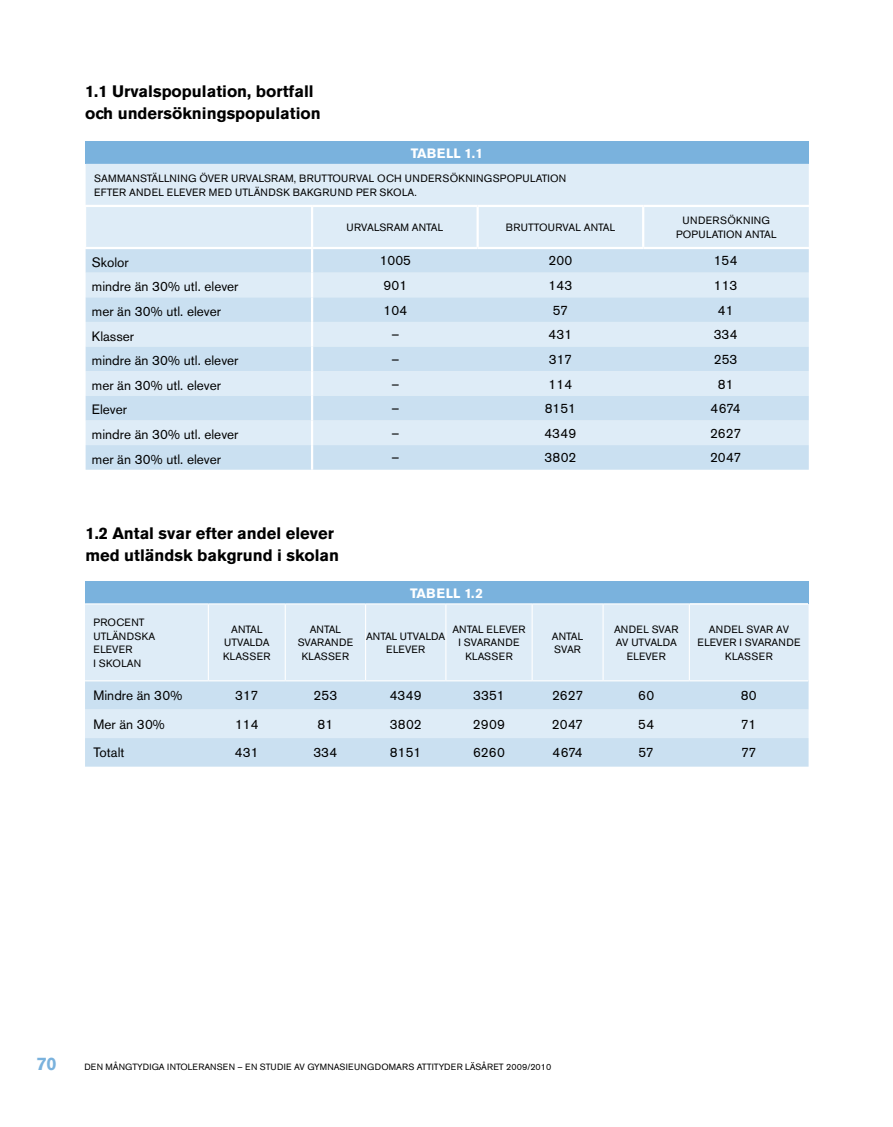
<style>
.page{position:relative;width:893px;height:1127px;background:#fff}
.page>*{position:absolute;margin:0;border:0;box-sizing:border-box;transform-origin:0 0}
.t1{font:700 18px "Akzidenz Grotesk BE";color:#7ab2dd}
.t2{font:700 16.5px/21.9px "Akzidenz Grotesk BE";color:#000}
.t3{font:13.5px "Akzidenz Grotesk BE";color:#000}
.t4{font:700 13.5px "Akzidenz Grotesk BE";color:#fff}
.t5{font:10.5px/13.5px "Akzidenz Grotesk BE";letter-spacing:.005em;color:#000;text-align:center}
.t6{font:10.5px/13.5px "Akzidenz Grotesk BE";letter-spacing:.025em;color:#000}
.t7{font:9px "Akzidenz Grotesk BE";color:#000}
</style>
<div class="page">
<div style="left:86px;top:142px;width:723px;height:22px;background:#7ab2dd"></div>
<div style="left:86px;top:164px;width:723px;height:83px;background:#deecf7"></div>
<svg style="left:86px;top:249px;width:723px;height:221px;background:#d3e5f3"></svg>
<hr style="left:85px;top:205px;width:227px;height:2px;background:#fff">
<hr style="left:312px;top:205px;width:166px;height:2px;background:#fff">
<hr style="left:311px;top:207px;width:2px;height:40px;background:#fff">
<hr style="left:478px;top:205px;width:165px;height:2px;background:#fff">
<hr style="left:476px;top:207px;width:3px;height:40px;background:#fff">
<hr style="left:643px;top:205px;width:166px;height:2px;background:#fff">
<hr style="left:642px;top:207px;width:2px;height:40px;background:#fff">
<hr style="left:311px;top:249px;width:2px;height:24px;background:#fff">
<hr style="left:311px;top:273px;width:2px;height:24px;background:#fff">
<hr style="left:311px;top:297px;width:2px;height:25px;background:#fff">
<hr style="left:311px;top:322px;width:2px;height:24px;background:#fff">
<hr style="left:311px;top:346px;width:2px;height:25px;background:#fff">
<hr style="left:311px;top:371px;width:2px;height:25px;background:#fff">
<hr style="left:311px;top:396px;width:2px;height:24px;background:#fff">
<hr style="left:311px;top:420px;width:2px;height:25px;background:#fff">
<hr style="left:311px;top:445px;width:2px;height:25px;background:#fff">
<div style="left:85px;top:582px;width:724px;height:22px;background:#7ab2dd"></div>
<div style="left:85px;top:604px;width:724px;height:77px;background:#deecf7"></div>
<svg style="left:85px;top:681px;width:724px;height:86px;background:#d1e4f3"></svg>
<hr style="left:85px;top:603px;width:123px;height:1px;background:#fff">
<hr style="left:208px;top:603px;width:77px;height:1px;background:#fff">
<hr style="left:208px;top:604px;width:1px;height:76px;background:#fff">
<hr style="left:285px;top:603px;width:81px;height:1px;background:#fff">
<hr style="left:285px;top:604px;width:1px;height:76px;background:#fff">
<hr style="left:366px;top:603px;width:80px;height:1px;background:#fff">
<hr style="left:365px;top:604px;width:1px;height:76px;background:#fff">
<hr style="left:446px;top:603px;width:86px;height:1px;background:#fff">
<hr style="left:445px;top:604px;width:1px;height:76px;background:#fff">
<hr style="left:532px;top:603px;width:71px;height:1px;background:#fff">
<hr style="left:532px;top:604px;width:1px;height:76px;background:#fff">
<hr style="left:603px;top:603px;width:87px;height:1px;background:#fff">
<hr style="left:602px;top:604px;width:2px;height:76px;background:#fff">
<hr style="left:689px;top:604px;width:1px;height:76px;background:#fff">
<hr style="left:85px;top:680px;width:123px;height:1px;background:#fff">
<hr style="left:208px;top:680px;width:77px;height:1px;background:#fff">
<hr style="left:285px;top:680px;width:81px;height:1px;background:#fff">
<hr style="left:366px;top:680px;width:80px;height:1px;background:#fff">
<hr style="left:446px;top:680px;width:86px;height:1px;background:#fff">
<hr style="left:532px;top:680px;width:71px;height:1px;background:#fff">
<hr style="left:603px;top:680px;width:86px;height:1px;background:#fff">
<hr style="left:689px;top:680px;width:119px;height:1px;background:#fff">
<hr style="left:690px;top:603px;width:118px;height:2px;background:#fff">
<p class="t2" style="left:85px;top:81px;width:237px">1.1 Urvalspopulation, bortfall och undersökningspopulation</p>
<p class="t4" style="left:411px;top:145px;width:35px">TABELL</p>
<p class="t4" style="left:464px;top:145px;width:20px">1.1</p>
<p class="t6" style="left:94px;top:172px;width:474px">SAMMANSTÄLLNING ÖVER URVALSRAM, BRUTTOURVAL OCH UNDERSÖKNINGSPOPULATION<br>EFTER ANDEL ELEVER MED UTLÄNDSK BAKGRUND PER SKOLA.</p>
<p class="t5" style="left:346px;top:220px;width:98px">URVALSRAM ANTAL</p>
<p class="t5" style="left:506px;top:220px;width:111px">BRUTTOURVAL ANTAL</p>
<p class="t6" style="left:676px;top:214px;width:102px;text-align:center">UNDERSÖKNING<br>POPULATION ANTAL</p>
<p class="t3" style="left:92px;top:254px;width:38px">Skolor</p>
<p class="t3" style="left:380px;top:253px;width:33px">1005</p>
<p class="t3" style="left:549px;top:253px;width:25px">200</p>
<p class="t3" style="left:714px;top:253px;width:25px">154</p>
<p class="t3" style="left:92px;top:278px;width:148px">mindre än 30% utl. elever</p>
<p class="t3" style="left:383px;top:277px;width:25px">901</p>
<p class="t3" style="left:549px;top:277px;width:25px">143</p>
<p class="t3" style="left:714px;top:277px;width:25px">113</p>
<p class="t3" style="left:92px;top:303px;width:131px">mer än 30% utl. elever</p>
<p class="t3" style="left:383px;top:302px;width:25px">104</p>
<p class="t3" style="left:553px;top:302px;width:17px">57</p>
<p class="t3" style="left:718px;top:302px;width:17px">41</p>
<p class="t3" style="left:92px;top:328px;width:44px">Klasser</p>
<p class="t3" style="left:391px;top:326px;width:9px">–</p>
<p class="t3" style="left:549px;top:326px;width:25px">431</p>
<p class="t3" style="left:714px;top:326px;width:25px">334</p>
<p class="t3" style="left:92px;top:352px;width:148px">mindre än 30% utl. elever</p>
<p class="t3" style="left:391px;top:351px;width:9px">–</p>
<p class="t3" style="left:549px;top:351px;width:25px">317</p>
<p class="t3" style="left:714px;top:351px;width:25px">253</p>
<p class="t3" style="left:92px;top:377px;width:131px">mer än 30% utl. elever</p>
<p class="t3" style="left:391px;top:376px;width:9px">–</p>
<p class="t3" style="left:549px;top:376px;width:25px">114</p>
<p class="t3" style="left:718px;top:376px;width:17px">81</p>
<p class="t3" style="left:92px;top:402px;width:37px">Elever</p>
<p class="t3" style="left:391px;top:400px;width:9px">–</p>
<p class="t3" style="left:545px;top:400px;width:33px">8151</p>
<p class="t3" style="left:711px;top:400px;width:32px">4674</p>
<p class="t3" style="left:92px;top:426px;width:148px">mindre än 30% utl. elever</p>
<p class="t3" style="left:391px;top:425px;width:9px">–</p>
<p class="t3" style="left:544px;top:425px;width:34px">4349</p>
<p class="t3" style="left:710px;top:425px;width:33px">2627</p>
<p class="t3" style="left:92px;top:451px;width:131px">mer än 30% utl. elever</p>
<p class="t3" style="left:391px;top:450px;width:9px">–</p>
<p class="t3" style="left:544px;top:450px;width:34px">3802</p>
<p class="t3" style="left:710px;top:450px;width:33px">2047</p>
<p class="t2" style="left:85px;top:523px;width:255px">1.2 Antal svar efter andel elever med utländsk bakgrund i skolan</p>
<p class="t4" style="left:410px;top:585px;width:35px">TABELL</p>
<p class="t4" style="left:464px;top:585px;width:20px">1.2</p>
<p class="t5" style="left:94px;top:616px;width:63px;text-align:left">PROCENT<br>UTLÄNDSKA<br>ELEVER<br>I SKOLAN</p>
<p class="t5" style="left:223px;top:622px;width:49px">ANTAL<br>UTVALDA<br>KLASSER</p>
<p class="t5" style="left:298px;top:622px;width:57px">ANTAL<br>SVARANDE<br>KLASSER</p>
<p class="t5" style="left:366px;top:629px;width:81px">ANTAL UTVALDA<br>ELEVER</p>
<p class="t5" style="left:452px;top:622px;width:75px">ANTAL ELEVER<br>I SVARANDE<br>KLASSER</p>
<p class="t5" style="left:552px;top:629px;width:33px;text-align:left">ANTAL<br>SVAR</p>
<p class="t5" style="left:614px;top:622px;width:66px">ANDEL SVAR<br>AV UTVALDA<br>ELEVER</p>
<p class="t5" style="left:698px;top:622px;width:104px">ANDEL SVAR AV<br>ELEVER I SVARANDE<br>KLASSER</p>
<p class="t3" style="left:94px;top:687px;width:90px">Mindre än 30%</p>
<p class="t3" style="left:235px;top:687px;width:25px">317</p>
<p class="t3" style="left:314px;top:687px;width:25px">253</p>
<p class="t3" style="left:390px;top:687px;width:34px">4349</p>
<p class="t3" style="left:473px;top:687px;width:33px">3351</p>
<p class="t3" style="left:552px;top:687px;width:33px">2627</p>
<p class="t3" style="left:638px;top:687px;width:18px">60</p>
<p class="t3" style="left:741px;top:687px;width:18px">80</p>
<p class="t3" style="left:94px;top:716px;width:73px">Mer än 30%</p>
<p class="t3" style="left:235px;top:716px;width:25px">114</p>
<p class="t3" style="left:318px;top:716px;width:17px">81</p>
<p class="t3" style="left:390px;top:716px;width:34px">3802</p>
<p class="t3" style="left:473px;top:716px;width:34px">2909</p>
<p class="t3" style="left:552px;top:716px;width:33px">2047</p>
<p class="t3" style="left:638px;top:716px;width:18px">54</p>
<p class="t3" style="left:741px;top:716px;width:17px">71</p>
<p class="t3" style="left:94px;top:745px;width:32px">Totalt</p>
<p class="t3" style="left:235px;top:745px;width:25px">431</p>
<p class="t3" style="left:313px;top:745px;width:25px">334</p>
<p class="t3" style="left:390px;top:745px;width:33px">8151</p>
<p class="t3" style="left:473px;top:745px;width:33px">6260</p>
<p class="t3" style="left:552px;top:745px;width:32px">4674</p>
<p class="t3" style="left:639px;top:745px;width:17px">57</p>
<p class="t3" style="left:741px;top:745px;width:17px">77</p>
<h1 class="t1" style="left:37px;top:1053px;width:21px">70</h1>
<p class="t7" style="left:84px;top:1061px;width:468px">DEN MÅNGTYDIGA INTOLERANSEN – EN STUDIE AV GYMNASIEUNGDOMARS ATTITYDER LÄSÅRET 2009/2010</p>
</div>
